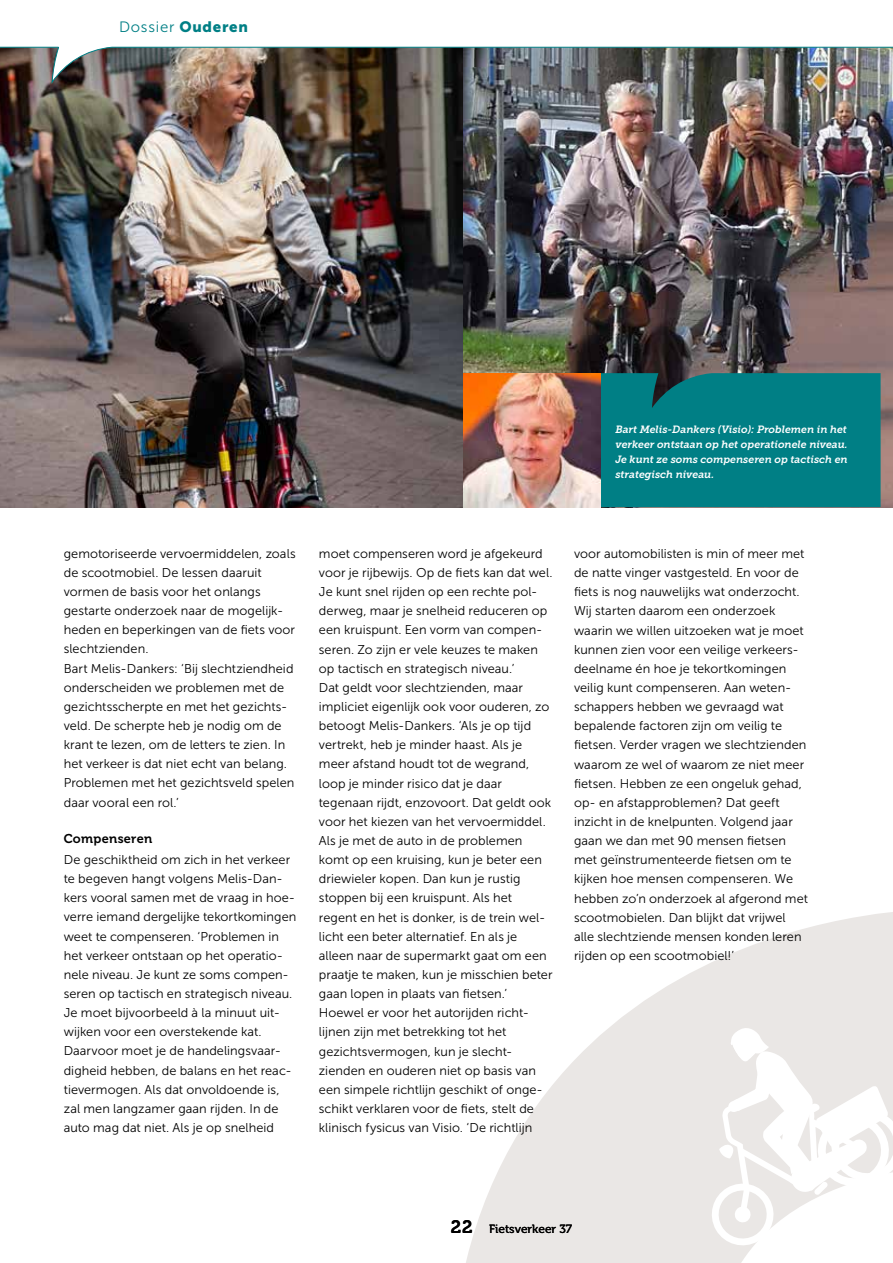
<style>
.page{position:relative;width:893px;height:1263px;background:#fff}
.page>*{position:absolute;margin:0;border:0;box-sizing:border-box;transform-origin:0 0}
.t1{font:15px "Museo Sans 300";letter-spacing:.05em;color:#007f85}
.t2{font:12.75px/19.2px "Museo Sans 300";letter-spacing:.005em;color:#000}
.t3{font:12.75px "Museo 700";letter-spacing:.02em;color:#000}
.t4{font:12px "Museo 500";color:#000}
.t5{font:italic 10.5px/15px "Museo Slab 700";color:#fff;text-align:justify}
.s1{font-family:"Museo Sans 900"}
.s2{font-family:"Museo 700";font-size:18px}
</style>
<div class="page">
<img style="left:0;top:85px;width:463px;height:422px">
<svg style="left:466px;top:912px;width:427px;height:351px"></svg>
<img style="left:463px;top:85px;width:430px;height:422px">
<img style="left:0;top:46px;width:893px;height:39px">
<div style="left:600px;top:373px;width:281px;height:134px;background:#007f85"></div>
<img style="left:463px;top:373px;width:137px;height:134px">
<svg style="left:707px;top:1025px;width:186px;height:225px"></svg>
<p class="t1" style="left:119px;top:19px;width:130px">Dossier <span class="s1">Ouderen</span></p>
<p class="t5" style="left:615px;top:422px;width:234px">Bart Melis-Dankers (Visio): Problemen in het verkeer ontstaan op het operationele niveau.<br>Je kunt ze soms compenseren op tactisch en strategisch niveau.</p>
<p class="t2" style="left:64px;top:544px;width:233px">gemotoriseerde vervoermiddelen, zoals de scootmobiel. De lessen daaruit vormen de basis voor het onlangs gestarte onderzoek naar de mogelijk&shy;heden en beperkingen van de fiets voor slechtzienden.<br>Bart Melis-Dankers: ‘Bij slechtziendheid onderscheiden we problemen met de gezichtsscherpte en met het gezichts&shy;veld. De scherpte heb je nodig om de krant te lezen, om de letters te zien. In het verkeer is dat niet echt van belang.<br>Problemen met het gezichtsveld spelen daar vooral een rol.’</p>
<p class="t3" style="left:64px;top:831px;width:90px">Compenseren</p>
<p class="t2" style="left:64px;top:850px;width:234px">De geschiktheid om zich in het verkeer te begeven hangt volgens Melis-Dan&shy;kers vooral samen met de vraag in hoe&shy;verre iemand dergelijke tekortkomingen weet te compenseren. ‘Problemen in het verkeer ontstaan op het operatio&shy;nele niveau. Je kunt ze soms compen&shy;seren op tactisch en strategisch niveau.<br>Je moet bijvoorbeeld à la minuut uit&shy;wijken voor een overstekende kat.<br>Daarvoor moet je de handelingsvaar&shy;digheid hebben, de balans en het reac&shy;tievermogen. Als dat onvoldoende is, zal men langzamer gaan rijden. In de auto mag dat niet. Als je op snelheid</p>
<p class="t2" style="left:319px;top:544px;width:235px">moet compenseren word je afgekeurd voor je rijbewijs. Op de fiets kan dat wel.<br>Je kunt snel rijden op een rechte pol&shy;derweg, maar je snelheid reduceren op een kruispunt. Een vorm van compen&shy;seren. Zo zijn er vele keuzes te maken op tactisch en strategisch niveau.’<br>Dat geldt voor slechtzienden, maar impliciet eigenlijk ook voor ouderen, zo betoogt Melis-Dankers. ‘Als je op tijd vertrekt, heb je minder haast. Als je meer afstand houdt tot de wegrand, loop je minder risico dat je daar tegenaan rijdt, enzovoort. Dat geldt ook voor het kiezen van het vervoermiddel.<br>Als je met de auto in de problemen komt op een kruising, kun je beter een driewieler kopen. Dan kun je rustig stoppen bij een kruispunt. Als het regent en het is donker, is de trein wel&shy;licht een beter alternatief. En als je alleen naar de supermarkt gaat om een praatje te maken, kun je misschien beter gaan lopen in plaats van fietsen.’ Hoewel er voor het autorijden richt&shy;lijnen zijn met betrekking tot het gezichtsvermogen, kun je slecht&shy;zienden en ouderen niet op basis van een simpele richtlijn geschikt of onge&shy;schikt verklaren voor de fiets, stelt de klinisch fysicus van Visio. ‘De richtlijn</p>
<p class="t2" style="left:574px;top:544px;width:235px">voor automobilisten is min of meer met de natte vinger vastgesteld. En voor de fiets is nog nauwelijks wat onderzocht.<br>Wij starten daarom een onderzoek waarin we willen uitzoeken wat je moet kunnen zien voor een veilige verkeers&shy;deelname én hoe je tekortkomingen veilig kunt compenseren. Aan weten&shy;schappers hebben we gevraagd wat bepalende factoren zijn om veilig te fietsen. Verder vragen we slechtzienden waarom ze wel of waarom ze niet meer fietsen. Hebben ze een ongeluk gehad, op- en afstapproblemen? Dat geeft inzicht in de knelpunten. Volgend jaar gaan we dan met 90 mensen fietsen met geïnstrumenteerde fietsen om te kijken hoe mensen compenseren. We hebben zo’n onderzoek al afgerond met scootmobielen. Dan blijkt dat vrijwel alle slechtziende mensen konden leren rijden op een scootmobiel!’</p>
<p class="t4" style="left:451px;top:1222px;width:123px"><span class="s2">22</span> Fietsverkeer 37</p>
</div>
